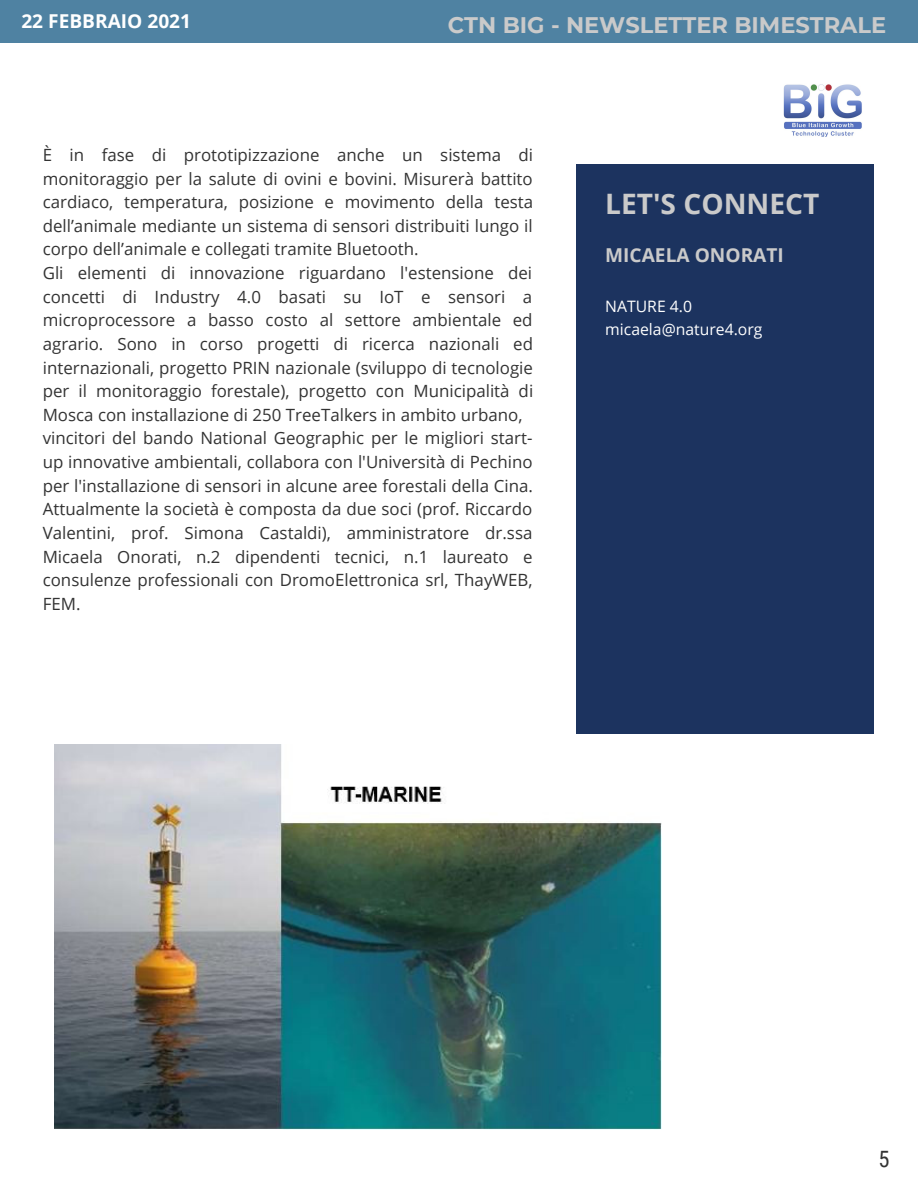
<style>
.page{position:relative;width:918px;height:1188px;background:#fff}
.page>*{position:absolute;margin:0;border:0;box-sizing:border-box;transform-origin:0 0}
.t1{font:700 28.2px "Open Sans";color:#cacaca}
.t2{font:700 22.5px "Montserrat";color:#cacaca}
.t3{font:22.5px "Roboto Condensed";color:#333}
.t4{font:700 19.2px "Open Sans";color:#fff}
.t5{font:700 19.2px "Open Sans";color:#cacaca}
.t6{font:16.8px/23.7px "Open Sans";color:#333}
.t7{font:15.75px/23.7px "Open Sans";color:#fff}
</style>
<div class="page">
<div style="left:0;top:0;width:918px;height:43px;background:#4f82a2"></div>
<img style="left:783px;top:84px;width:79px;height:53px">
<div style="left:576px;top:164px;width:297px;height:569px;background:#1c335f"></div>
<img style="left:54px;top:745px;width:608px;height:384px">
<p class="t4" style="left:21px;top:8px;width:171px">22 FEBBRAIO 2021</p>
<h2 class="t2" style="left:448px;top:8px;width:440px">CTN BIG - NEWSLETTER BIMESTRALE</h2>
<p class="t6" style="left:43px;top:142px;width:492px">È in fase di prototipizzazione anche un sistema di monitoraggio per la salute di ovini e bovini. Misurerà battito cardiaco, temperatura, posizione e movimento della testa dell’animale mediante un sistema di sensori distribuiti lungo il corpo dell’animale e collegati tramite Bluetooth.<br>Gli elementi di innovazione riguardano l'estensione dei concetti di Industry 4.0 basati su IoT e sensori a microprocessore a basso costo al settore ambientale ed agrario. Sono in corso progetti di ricerca nazionali ed internazionali, progetto PRIN nazionale (sviluppo di tecnologie per il monitoraggio forestale), progetto con Municipalità di Mosca con installazione di 250 TreeTalkers in ambito urbano,</p>
<p class="t6" style="left:43px;top:426px;width:492px;text-align:justify">vincitori del bando National Geographic per le migliori start&shy;up innovative ambientali, collabora con l'Università di Pechino per l'installazione di sensori in alcune aree forestali della Cina.<br>Attualmente la società è composta da due soci (prof. Riccardo Valentini, prof. Simona Castaldi), amministratore dr.ssa Micaela Onorati, n.2 dipendenti tecnici, n.1 laureato e consulenze professionali con DromoElettronica srl, ThayWEB, FEM.</p>
<h1 class="t1" style="left:605px;top:184px;width:216px">LET'S CONNECT</h1>
<p class="t5" style="left:605px;top:242px;width:180px">MICAELA ONORATI</p>
<p class="t7" style="left:605px;top:294px;width:159px">NATURE 4.0 micaela@nature4.org</p>
<h2 class="t3" style="left:879px;top:1143px;width:13px">5</h2>
</div>
